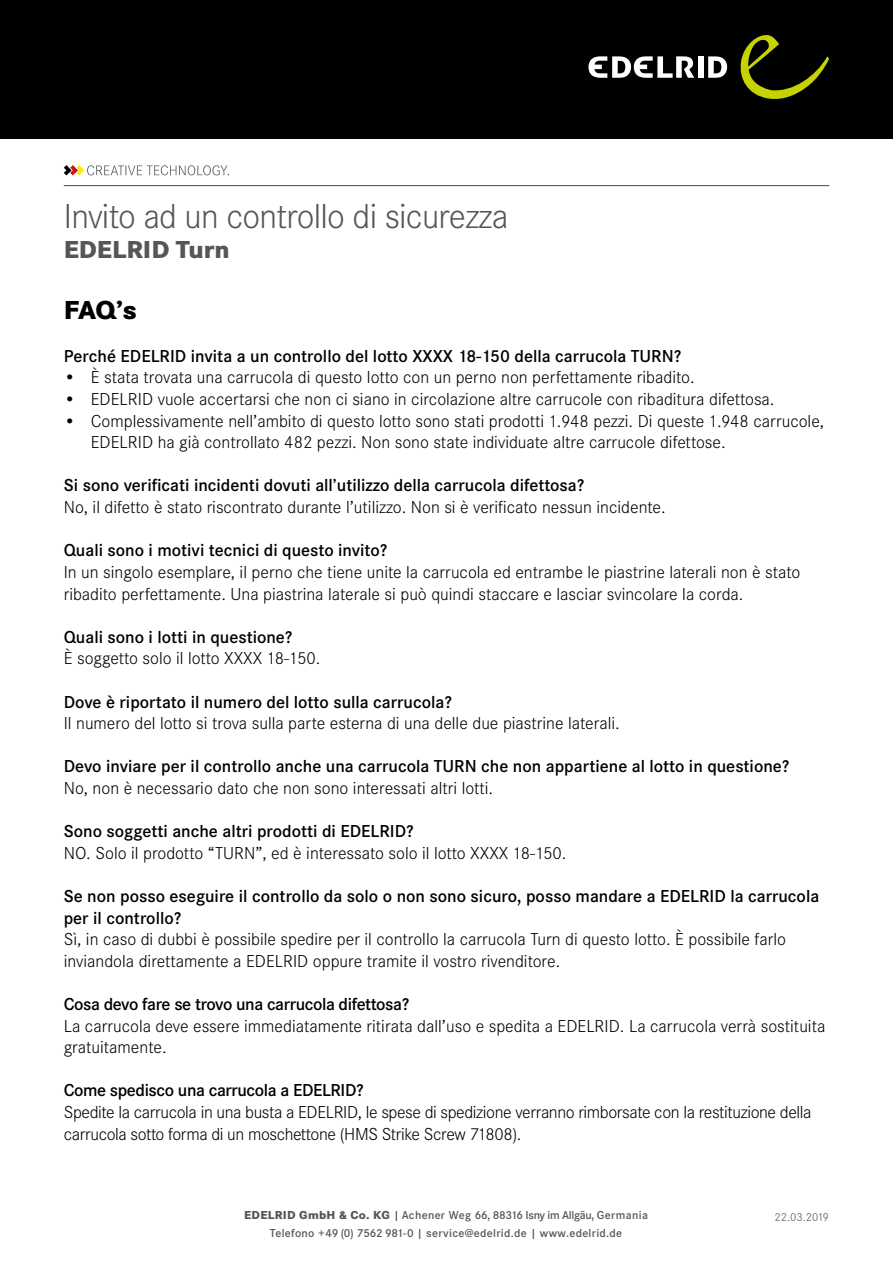
<style>
.page{position:relative;width:893px;height:1263px;background:#fff}
.page>*{position:absolute;margin:0;border:0;box-sizing:border-box;transform-origin:0 0}
.t1{font:300 36px "Corporate STCE";letter-spacing:-.02em;color:#565655}
.t2{font:700 expanded 27px "Corporate STCE";color:#000}
.t3{font:700 expanded 25.5px "Corporate STCE";color:#565655}
.t4{font:300 18px/21.6px "Corporate STCE";color:#000}
.t5{font:18px/21.6px "Corporate STCE Dem";color:#000}
.t6{font:300 18px/21.6px "Corporate STCE";letter-spacing:-.02em;color:#000}
.t7{font:18px "Corporate STCE Dem";letter-spacing:-.02em;color:#000}
.t8{font:12px/18px "Corporate STCE Dem";letter-spacing:.025em;color:#565655;text-align:center}
.t9{font:300 12px "Corporate STCE";color:#565655}
.s1{font-family:"Corporate STCE";font-weight:700;font-stretch:expanded}
</style>
<div class="page">
<div style="left:0;top:0;width:893px;height:138px;background:#000"></div>
<svg style="left:740px;top:35px;width:89px;height:64px"></svg>
<div style="left:698px;top:56px;width:5px;height:22px;background:#fff"></div>
<svg style="left:708px;top:56px;width:19px;height:22px"></svg>
<svg style="left:588px;top:56px;width:106px;height:22px"></svg>
<svg style="left:64px;top:165px;width:165px;height:10px"></svg>
<hr style="left:64px;top:185px;width:765px;height:1px;background:#565655">
<h1 class="t1" style="left:64px;top:196px;width:446px">Invito ad un controllo di sicurezza</h1>
<h3 class="t3" style="left:64px;top:235px;width:167px">EDELRID Turn</h3>
<h2 class="t2" style="left:64px;top:294px;width:74px">FAQ’s</h2>
<p class="t5" style="left:64px;top:345px;width:619px">Perché EDELRID invita a un controllo del lotto XXXX 18-150 della carrucola TURN?</p>
<p class="t4" style="left:64px;top:367px;width:632px">• È stata trovata una carrucola di questo lotto con un perno non perfettamente ribadito.</p>
<p class="t4" style="left:64px;top:388px;width:712px">• EDELRID vuole accertarsi che non ci siano in circolazione altre carrucole con ribaditura difettosa.</p>
<p class="t4" style="left:91px;top:410px;width:735px;text-indent:-27px">• Complessivamente nell’ambito di questo lotto sono stati prodotti 1.948 pezzi. Di queste 1.948 carrucole,<br>EDELRID ha già controllato 482 pezzi. Non sono state individuate altre carrucole difettose.</p>
<p class="t5" style="left:64px;top:475px;width:522px">Si sono verificati incidenti dovuti all’utilizzo della carrucola difettosa?</p>
<p class="t4" style="left:64px;top:496px;width:604px">No, il difetto è stato riscontrato durante l’utilizzo. Non si è verificato nessun incidente.</p>
<p class="t5" style="left:64px;top:540px;width:325px">Quali sono i motivi tecnici di questo invito?</p>
<p class="t4" style="left:64px;top:561px;width:738px">In un singolo esemplare, il perno che tiene unite la carrucola ed entrambe le piastrine laterali non è stato ribadito perfettamente. Una piastrina laterale si può quindi staccare e lasciar svincolare la corda.</p>
<p class="t5" style="left:64px;top:626px;width:230px">Quali sono i lotti in questione?</p>
<p class="t4" style="left:64px;top:648px;width:258px">È soggetto solo il lotto XXXX 18-150.</p>
<p class="t5" style="left:64px;top:691px;width:390px">Dove è riportato il numero del lotto sulla carrucola?</p>
<p class="t4" style="left:64px;top:712px;width:558px">Il numero del lotto si trova sulla parte esterna di una delle due piastrine laterali.</p>
<p class="t5" style="left:64px;top:756px;width:727px">Devo inviare per il controllo anche una carrucola TURN che non appartiene al lotto in questione?</p>
<p class="t4" style="left:64px;top:777px;width:431px">No, non è necessario dato che non sono interessati altri lotti.</p>
<p class="t5" style="left:64px;top:821px;width:351px">Sono soggetti anche altri prodotti di EDELRID?</p>
<p class="t4" style="left:64px;top:842px;width:504px">NO. Solo il prodotto “TURN”, ed è interessato solo il lotto XXXX 18-150.</p>
<p class="t5" style="left:64px;top:885px;width:757px">Se non posso eseguire il controllo da solo o non sono sicuro, posso mandare a EDELRID la carrucola per il controllo?</p>
<p class="t4" style="left:64px;top:928px;width:724px">Sì, in caso di dubbi è possibile spedire per il controllo la carrucola Turn di questo lotto. È possibile farlo inviandola direttamente a EDELRID oppure tramite il vostro rivenditore.</p>
<p class="t7" style="left:64px;top:994px;width:347px">Cosa devo fare se trovo una carrucola difettosa?</p>
<p class="t4" style="left:64px;top:1015px;width:763px">La carrucola deve essere immediatamente ritirata dall’uso e spedita a EDELRID. La carrucola verrà sostituita gratuitamente.</p>
<p class="t7" style="left:64px;top:1080px;width:301px">Come spedisco una carrucola a EDELRID?</p>
<p class="t6" style="left:64px;top:1101px;width:749px">Spedite la carrucola in una busta a EDELRID, le spese di spedizione verranno rimborsate con la restituzione della carrucola sotto forma di un moschettone (HMS Strike Screw 71808).</p>
<p class="t8" style="left:244px;top:1206px;width:405px"><span class="s1">EDELRID GmbH &amp; Co. KG</span> | Achener Weg 66, 88316 Isny im Allgäu, Germania<br>Telefono +49 (0) 7562 981-0 | service@edelrid.de | www.edelrid.de</p>
<p class="t9" style="left:775px;top:1210px;width:56px">22.03.2019</p>
</div>
